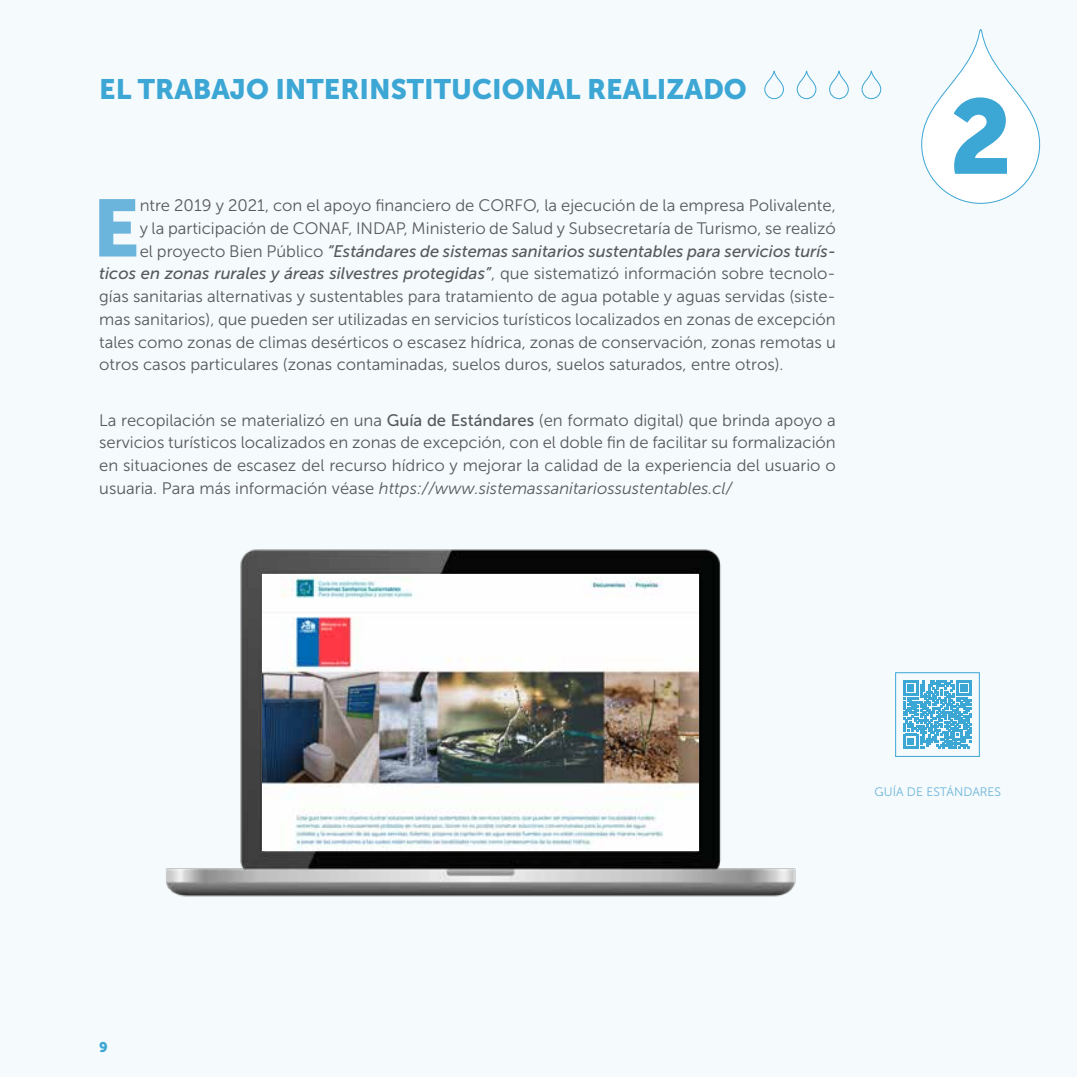
<style>
.page{position:relative;width:1077px;height:1077px;background:#fff}
.page>*{position:absolute;margin:0;border:0;box-sizing:border-box;transform-origin:0 0}
.t1{font:105px "Museo Sans 900";color:#3ca6d4}
.t2{font:80.33px "Museo Sans 900";color:#6bb4db}
.t3{font:28px "Museo Sans 900";color:#3ca6d4}
.t4{font:16.62px/22.8px "Museo Sans 300";color:#58595b;text-align:justify}
.t5{font:italic 16.62px/22.8px "Museo Sans 500";color:#58595b;text-align:right}
.t6{font:14px "Museo Sans 900";color:#3ca6d4}
.t7{font:12.25px "Museo Sans 300";color:#6bb4db}
.s1{font-family:"Museo Sans 300";font-style:normal}
.s2{font-family:"Museo Sans 500"}
.s3{font-style:italic}
</style>
<div class="page">
<div style="left:0;top:0;width:1076px;height:1076px;background:#f5fafc"></div>
<img style="left:166px;top:549px;width:630px;height:348px">
<img style="left:262px;top:574px;width:436px;height:276px">
<svg style="left:764px;top:71px;width:20px;height:28px"></svg>
<svg style="left:796px;top:71px;width:20px;height:28px"></svg>
<svg style="left:829px;top:71px;width:19px;height:28px"></svg>
<svg style="left:861px;top:71px;width:20px;height:28px"></svg>
<svg style="left:903px;top:681px;width:68px;height:67px"></svg>
<div style="left:895px;top:672px;width:84px;height:84px;border:1px solid #3ca6d4"></div>
<svg style="left:921px;top:29px;width:119px;height:175px"></svg>
<h3 class="t3" style="left:99px;top:74px;width:649px">EL TRABAJO INTERINSTITUCIONAL REALIZADO</h3>
<h2 class="t2" style="left:92px;top:183px;width:49px">E</h2>
<p class="t4" style="left:140px;top:194px;width:697px">ntre 2019 y 2021, con el apoyo financiero de CORFO, la ejecución de la empresa Polivalente, y la participación de CONAF, INDAP, Ministerio de Salud y Subsecretaría de Turismo, se realizó</p>
<p class="t5" style="left:99px;top:239px;width:738px"><span class="s1">el proyecto Bien Público</span> “Estándares de sistemas sanitarios sustentables para servicios turís&shy;ticos en zonas rurales y áreas silvestres protegidas”<span class="s1">, que sistematizó información sobre tecnolo-</span></p>
<p class="t4" style="left:99px;top:285px;width:738px">gías sanitarias alternativas y sustentables para tratamiento de agua potable y aguas servidas (siste&shy;mas sanitarios), que pueden ser utilizadas en servicios turísticos localizados en zonas de excepción tales como zonas de climas desérticos o escasez hídrica, zonas de conservación, zonas remotas u otros casos particulares (zonas contaminadas, suelos duros, suelos saturados, entre otros).</p>
<p class="t4" style="left:99px;top:409px;width:738px">La recopilación se materializó en una <span class="s2">Guía de Estándares</span> (en formato digital) que brinda apoyo a servicios turísticos localizados en zonas de excepción, con el doble fin de facilitar su formalización en situaciones de escasez del recurso hídrico y mejorar la calidad de la experiencia del usuario o usuaria. Para más información véase <span class="s3">https://www.sistemassanitariossustentables.cl/</span></p>
<h1 class="t1" style="left:949px;top:77px;width:65px">2</h1>
<p class="t6" style="left:99px;top:1038px;width:10px">9</p>
<p class="t7" style="left:874px;top:785px;width:128px">GUÍA DE ESTÁNDARES</p>
</div>
